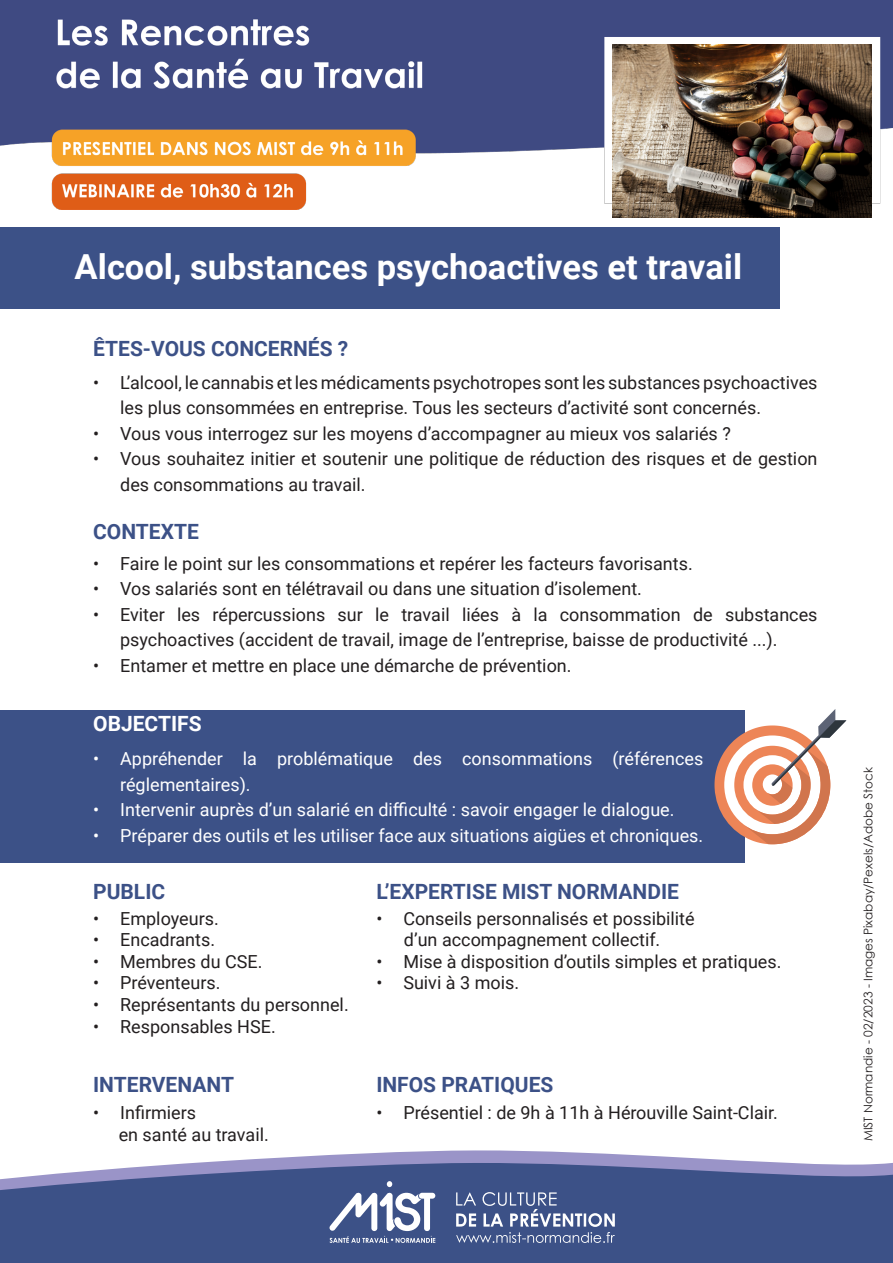
<style>
.page{position:relative;width:893px;height:1263px;background:#fff}
.page>*{position:absolute;margin:0;border:0;box-sizing:border-box;transform-origin:0 0}
.t1{font:700 34.5px "Roboto";color:#fff}
.t2{font:700 21px "Roboto";color:#3c5187}
.t3{font:700 21px "Roboto";color:#fff}
.t4{font:18px/25.5px "Roboto";color:#231f20}
.t5{font:18px/25.5px "Roboto";color:#fff}
.t6{font:12px "Century Gothic";color:#231f20}
</style>
<div class="page">
<svg style="left:258px;top:1150px;width:450px;height:9px;fill:#9a94c8"></svg>
<svg style="left:0;top:1159px;width:893px;height:104px;background:#4d5f92"></svg>
<svg style="left:329px;top:1181px;width:106px;height:62px"></svg>
<svg style="left:456px;top:1192px;width:159px;height:51px;background:#62739e"></svg>
<div style="left:0;top:710px;width:744px;height:152px;background:#3c5187"></div>
<div style="left:0;top:227px;width:779px;height:82px;background:#3c5187"></div>
<svg style="left:714px;top:709px;width:132px;height:136px"></svg>
<img style="left:0;top:0;width:893px;height:209px">
<img style="left:613px;top:44px;width:258px;height:173px">
<p class="t1" style="left:75px;top:243px;width:669px">Alcool, substances psychoactives et travail</p>
<p class="t2" style="left:93px;top:334px;width:257px">ÊTES-VOUS CONCERNÉS ?</p>
<p class="t4" style="left:120px;top:369px;width:699px;text-indent:-27px">• L’alcool, le cannabis et les médicaments psychotropes sont les substances psychoactives les plus consommées en entreprise. Tous les secteurs d’activité sont concernés.</p>
<p class="t4" style="left:93px;top:420px;width:639px">• Vous vous interrogez sur les moyens d’accompagner au mieux vos salariés ?</p>
<p class="t4" style="left:120px;top:445px;width:699px;text-indent:-27px">• Vous souhaitez initier et soutenir une politique de réduction des risques et de gestion des consommations au travail.</p>
<p class="t2" style="left:93px;top:517px;width:107px">CONTEXTE</p>
<p class="t4" style="left:93px;top:550px;width:601px">• Faire le point sur les consommations et repérer les facteurs favorisants.</p>
<p class="t4" style="left:93px;top:575px;width:550px">• Vos salariés sont en télétravail ou dans une situation d’isolement.</p>
<p class="t4" style="left:120px;top:601px;width:699px;text-indent:-27px">• Eviter les répercussions sur le travail liées à la consommation de substances psychoactives (accident de travail, image de l’entreprise, baisse de productivité ...).</p>
<p class="t4" style="left:93px;top:652px;width:480px">• Entamer et mettre en place une démarche de prévention.</p>
<p class="t3" style="left:93px;top:709px;width:110px">OBJECTIFS</p>
<p class="t5" style="left:120px;top:745px;width:585px;text-indent:-27px">• Appréhender la problématique des consommations (références réglementaires).</p>
<p class="t5" style="left:93px;top:796px;width:583px">• Intervenir auprès d’un salarié en difficulté : savoir engager le dialogue.</p>
<p class="t5" style="left:93px;top:822px;width:612px">• Préparer des outils et les utiliser face aux situations aigües et chroniques.</p>
<p class="t2" style="left:93px;top:877px;width:74px">PUBLIC</p>
<p class="t2" style="left:376px;top:877px;width:304px">L’EXPERTISE MIST NORMANDIE</p>
<p class="t4" style="left:93px;top:905px;width:127px">• Employeurs.</p>
<p class="t4" style="left:93px;top:926px;width:123px">• Encadrants.</p>
<p class="t4" style="left:93px;top:948px;width:171px">• Membres du CSE.</p>
<p class="t4" style="left:93px;top:969px;width:129px">• Préventeurs.</p>
<p class="t4" style="left:93px;top:991px;width:257px">• Représentants du personnel.</p>
<p class="t4" style="left:93px;top:1013px;width:184px">• Responsables HSE.</p>
<p class="t4" style="left:376px;top:905px;width:320px">• Conseils personnalisés et possibilité</p>
<p class="t4" style="left:404px;top:926px;width:258px">d’un accompagnement collectif.</p>
<p class="t4" style="left:376px;top:948px;width:407px">• Mise à disposition d’outils simples et pratiques.</p>
<p class="t4" style="left:376px;top:969px;width:144px">• Suivi à 3 mois.</p>
<p class="t2" style="left:93px;top:1069px;width:142px">INTERVENANT</p>
<p class="t2" style="left:376px;top:1069px;width:179px">INFOS PRATIQUES</p>
<p class="t4" style="left:93px;top:1099px;width:104px">• Infirmiers</p>
<p class="t4" style="left:119px;top:1121px;width:152px">en santé au travail.</p>
<p class="t4" style="left:376px;top:1099px;width:403px">• Présentiel : de 9h à 11h à Hérouville Saint-Clair.</p>
<p class="t6" style="left:860px;top:1141px;width:376px;rotate:-90deg">MIST Normandie - 02/2023 - Images Pixabay/Pexels/Adobe Stock</p>
</div>
